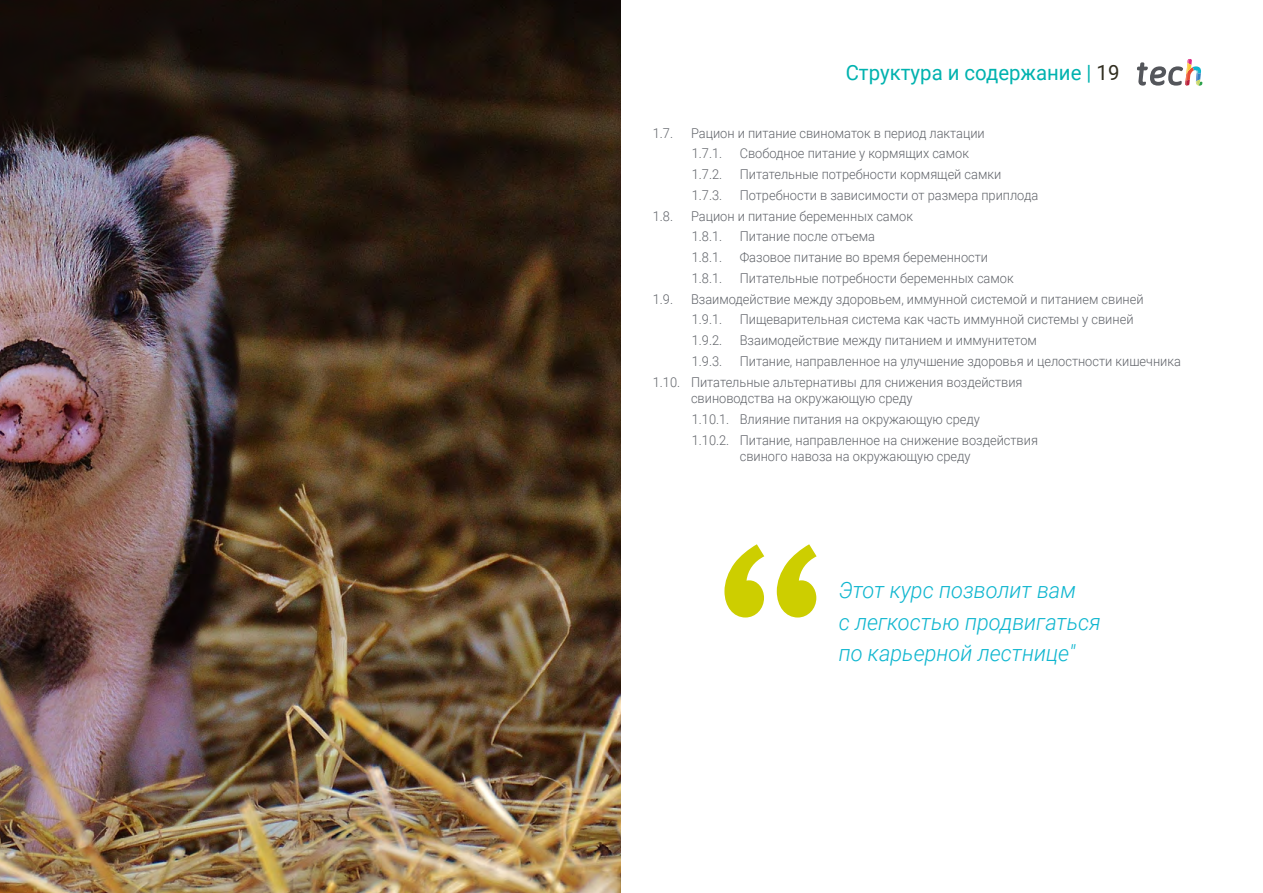
<style>
.page{position:relative;width:1263px;height:893px;background:#fff}
.page>*{position:absolute;margin:0;border:0;box-sizing:border-box;transform-origin:0 0}
.t1{font:italic 300 22.5px/31.5px "Roboto";color:#0fb6cf}
.t2{font:21px "Roboto";color:#00b2af}
.t3{font:300 13.5px/20.7px "Roboto";color:#61646a;scale:.95 1}
.s1{color:#312e20}
</style>
<div class="page">
<img style="left:0;top:0;width:621px;height:893px">
<svg style="left:724px;top:544px;width:93px;height:73px"></svg>
<svg style="left:1137px;top:59px;width:65px;height:27px"></svg>
<h2 class="t2" style="left:846px;top:57px;width:275px">Структура и содержание | <span class="s1">19</span></h2>
<p class="t3" style="left:653px;top:122px;width:23px">1.7.</p>
<p class="t3" style="left:691px;top:122px;width:311px">Рацион и питание свиноматок в период лактации<br>1.7.1.</p>
<p class="t3" style="left:740px;top:143px;width:243px">Свободное питание у кормящих самок</p>
<p class="t3" style="left:692px;top:164px;width:34px">1.7.2.</p>
<p class="t3" style="left:740px;top:164px;width:277px">Питательные потребности кормящей самки</p>
<p class="t3" style="left:692px;top:184px;width:34px">1.7.3.</p>
<p class="t3" style="left:740px;top:184px;width:316px">Потребности в зависимости от размера приплода</p>
<p class="t3" style="left:653px;top:205px;width:23px">1.8.</p>
<p class="t3" style="left:691px;top:205px;width:235px">Рацион и питание беременных самок<br>1.8.1.</p>
<p class="t3" style="left:740px;top:226px;width:144px">Питание после отъема</p>
<p class="t3" style="left:692px;top:247px;width:34px">1.8.1.</p>
<p class="t3" style="left:740px;top:247px;width:263px">Фазовое питание во время беременности</p>
<p class="t3" style="left:692px;top:267px;width:34px">1.8.1.</p>
<p class="t3" style="left:740px;top:267px;width:290px">Питательные потребности беременных самок</p>
<p class="t3" style="left:653px;top:288px;width:23px">1.9.</p>
<p class="t3" style="left:691px;top:288px;width:478px">Взаимодействие между здоровьем, иммунной системой и питанием свиней<br>1.9.1.</p>
<p class="t3" style="left:740px;top:309px;width:416px">Пищеварительная система как часть иммунной системы у свиней</p>
<p class="t3" style="left:692px;top:330px;width:34px">1.9.2.</p>
<p class="t3" style="left:740px;top:330px;width:314px">Взаимодействие между питанием и иммунитетом</p>
<p class="t3" style="left:692px;top:350px;width:34px">1.9.3.</p>
<p class="t3" style="left:653px;top:350px;width:557px;text-indent:87px">Питание, направленное на улучшение здоровья и целостности кишечника<br>1.10. Питательные альтернативы для снижения воздействия</p>
<p class="t3" style="left:691px;top:388px;width:367px">свиноводства на окружающую среду<br>1.10.1. Влияние питания на окружающую среду<br>1.10.2. Питание, направленное на снижение воздействия</p>
<p class="t3" style="left:740px;top:446px;width:245px">свиного навоза на окружающую среду</p>
<h1 class="t1" style="left:839px;top:573px;width:264px">Этот курс позволит вам<br>с легкостью продвигаться по карьерной лестнице"</h1>
</div>
